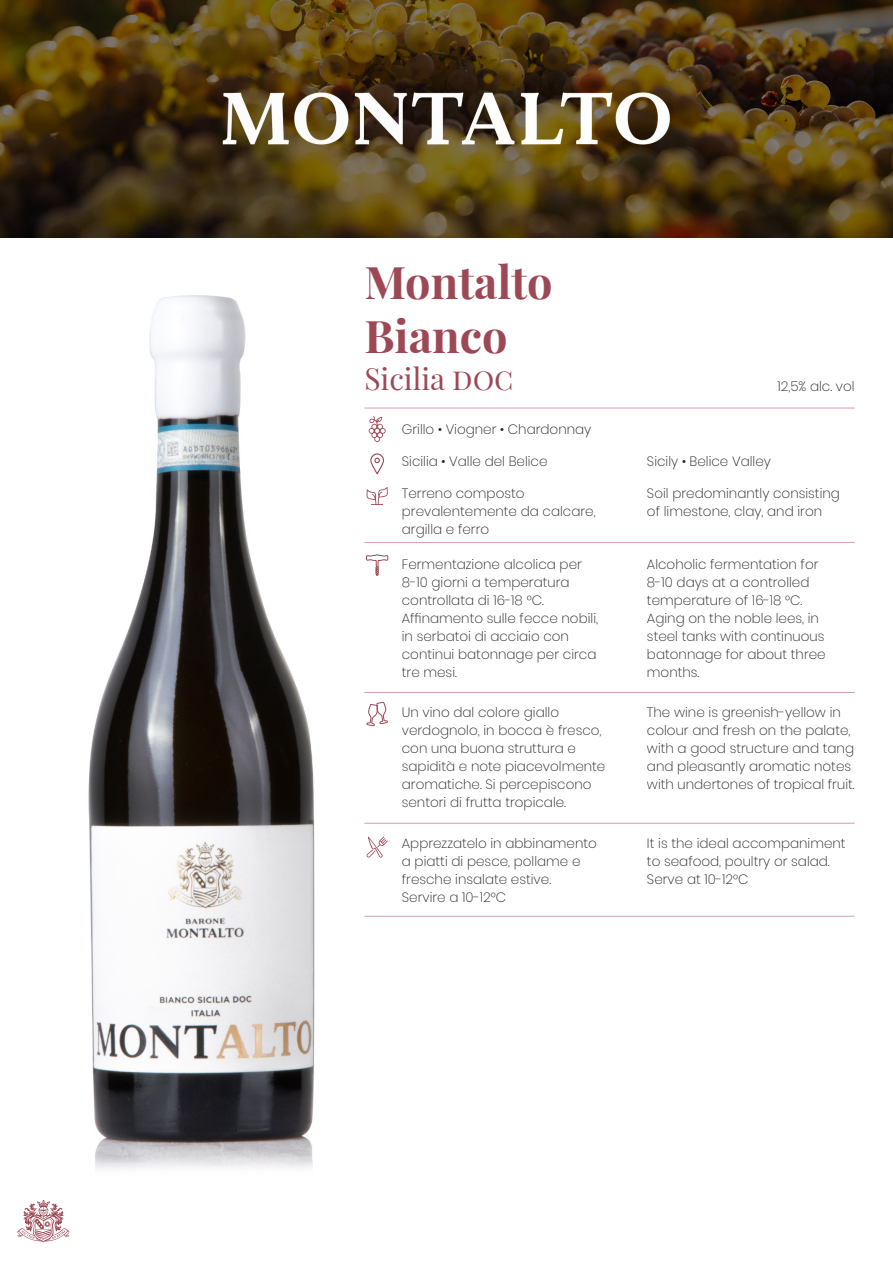
<style>
.page{position:relative;width:893px;height:1263px;background:#fff}
.page>*{position:absolute;margin:0;border:0;box-sizing:border-box;transform-origin:0 0}
.t1{font:700 45px/54px "Playfair Display";color:#9d4855}
.t2{font:30px "Playfair Display";color:#9d4855}
.t3{font:200 13.5px/18px "Poppins";color:#231f20}
</style>
<div class="page">
<img style="left:88px;top:295px;width:308px;height:874px">
<hr style="left:364px;top:408px;width:491px;height:1px;background:#d2a1a6">
<svg style="left:369px;top:416px;width:17px;height:26px"></svg>
<svg style="left:17px;top:1200px;width:53px;height:42px"></svg>
<svg style="left:366px;top:487px;width:22px;height:18px"></svg>
<svg style="left:370px;top:453px;width:15px;height:23px"></svg>
<hr style="left:364px;top:542px;width:491px;height:1px;background:#d2a1a6">
<svg style="left:365px;top:554px;width:24px;height:26px"></svg>
<hr style="left:364px;top:823px;width:491px;height:1px;background:#d2a1a6">
<hr style="left:364px;top:916px;width:491px;height:1px;background:#d2a1a6">
<svg style="left:366px;top:837px;width:22px;height:21px"></svg>
<hr style="left:364px;top:692px;width:491px;height:1px;background:#d2a1a6">
<svg style="left:366px;top:702px;width:22px;height:29px"></svg>
<img style="left:0;top:0;width:893px;height:237px">
<p class="t1" style="left:364px;top:251px;width:190px">Montalto<br>Bianco</p>
<p class="t2" style="left:364px;top:355px;width:151px">Sicilia doc</p>
<p class="t3" style="left:402px;top:420px;width:191px">Grillo • Viogner • Chardonnay</p>
<p class="t3" style="left:778px;top:377px;width:79px">12,5% alc. vol</p>
<p class="t3" style="left:402px;top:453px;width:147px">Sicilia • Valle del Belice</p>
<p class="t3" style="left:647px;top:453px;width:125px">Sicily • Belice Valley</p>
<p class="t3" style="left:647px;top:484px;width:194px">Soil predominantly consisting of limestone, clay, and iron</p>
<p class="t3" style="left:402px;top:484px;width:195px">Terreno composto prevalentemente da calcare, argilla e ferro</p>
<p class="t3" style="left:402px;top:555px;width:182px">Fermentazione alcolica per<br>8-10 giorni a temperatura controllata di 16-18 °C.</p>
<p class="t3" style="left:402px;top:609px;width:198px">Affinamento sulle fecce nobili, in serbatoi di acciaio con continui batonnage per circa tre mesi.</p>
<p class="t3" style="left:402px;top:704px;width:205px">Un vino dal colore giallo verdognolo, in bocca è fresco, con una buona struttura e sapidità e note piacevolmente aromatiche. Si percepiscono sentori di frutta tropicale.</p>
<p class="t3" style="left:402px;top:834px;width:197px">Apprezzatelo in abbinamento a piatti di pesce, pollame e fresche insalate estive.</p>
<p class="t3" style="left:402px;top:888px;width:106px">Servire a 10-12°C</p>
<p class="t3" style="left:647px;top:555px;width:173px">Alcoholic fermentation for<br>8-10 days at a controlled temperature of 16-18 °C.</p>
<p class="t3" style="left:647px;top:609px;width:180px">Aging on the noble lees, in steel tanks with continuous batonnage for about three months.</p>
<p class="t3" style="left:647px;top:704px;width:209px">The wine is greenish-yellow in colour and fresh on the palate, with a good structure and tang and pleasantly aromatic notes with undertones of tropical fruit.</p>
<p class="t3" style="left:647px;top:834px;width:200px">It is the ideal accompaniment to seafood, poultry or salad.<br>Serve at 10-12°C</p>
</div>
